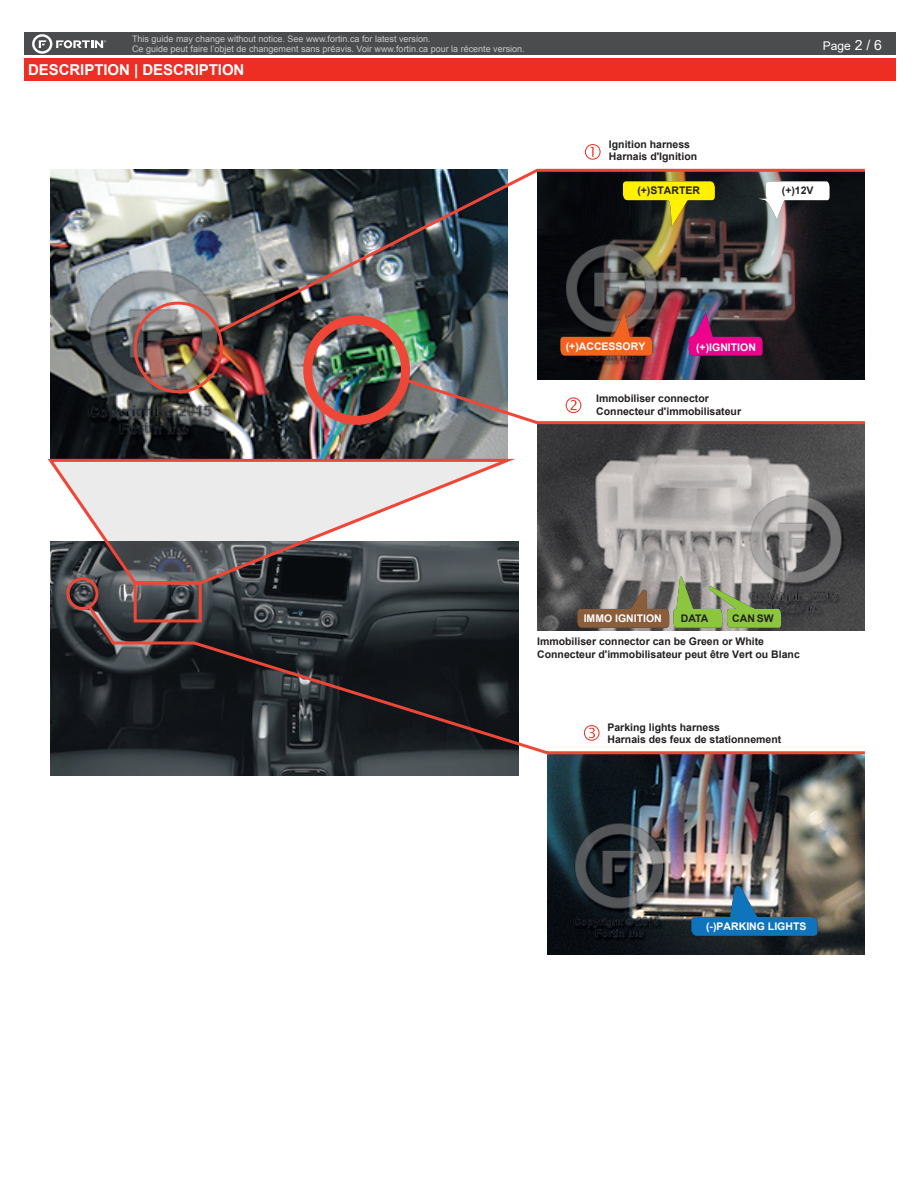
<style>
.page{position:relative;width:918px;height:1188px;background:#fff}
.page>*{position:absolute;margin:0;border:0;box-sizing:border-box;transform-origin:0 0}
.t1{font:700 15px "Arial";letter-spacing:-.005em;color:#fff}
.t2{font:12px "Arial";color:#fff}
.t3{font:700 10.5px/12.6px "Arial";color:#231f20}
.t4{font:700 10.5px "Arial";color:#fff}
.t5{font:9px/9.8px "Arial";color:#c7c8ca}
.s1{font-size:13.95px}
</style>
<div class="page">
<div style="left:24px;top:33px;width:872px;height:22px;background:#4b4c4d"></div>
<div style="left:24px;top:58px;width:872px;height:23px;background:#ee2e22"></div>
<svg style="left:32px;top:34px;width:74px;height:20px"></svg>
<img style="left:51px;top:586px;width:468px;height:190px">
<img style="left:537px;top:426px;width:328px;height:177px">
<img style="left:51px;top:169px;width:456px;height:287px">
<img style="left:547px;top:757px;width:318px;height:197px">
<img style="left:537px;top:336px;width:328px;height:40px">
<div style="left:134px;top:302px;width:89px;height:91px;border:3px solid #ef4737;border-radius:50%"></div>
<div style="left:67px;top:577px;width:31px;height:33px;border:3px solid #ef4737;border-radius:50%"></div>
<div style="left:303px;top:315px;width:107px;height:110px;border:9px solid #ef4737;border-radius:50%"></div>
<img style="left:215px;top:168px;width:650px;height:168px">
<svg style="left:85px;top:603px;width:780px;height:154px"></svg>
<div style="left:134px;top:581px;width:68px;height:41px;border:3px solid #ef4737"></div>
<svg style="left:47px;top:456px;width:472px;height:130px"></svg>
<svg style="left:585px;top:144px;width:16px;height:16px"></svg>
<svg style="left:584px;top:725px;width:16px;height:16px"></svg>
<svg style="left:401px;top:376px;width:464px;height:50px"></svg>
<img style="left:691px;top:884px;width:127px;height:53px">
<svg style="left:622px;top:181px;width:94px;height:49px;background:#878015"></svg>
<svg style="left:764px;top:181px;width:66px;height:37px"></svg>
<svg style="left:688px;top:314px;width:75px;height:42px;background:#931d67"></svg>
<svg style="left:560px;top:309px;width:93px;height:47px;background:#894427"></svg>
<svg style="left:577px;top:577px;width:205px;height:51px;background:#81855f"></svg>
<p class="t5" style="left:132px;top:34px;width:394px">This guide may change without notice. See www.fortin.ca for latest version.<br>Ce guide peut faire l’objet de changement sans préavis. Voir www.fortin.ca pour la récente version.</p>
<h1 class="t1" style="left:28px;top:59px;width:218px">DESCRIPTION | DESCRIPTION</h1>
<p class="t2" style="left:823px;top:38px;width:61px">Page <span class="s1">2 / 6</span></p>
<p class="t3" style="left:609px;top:138px;width:90px">Ignition harness<br>Harnais d'Ignition</p>
<p class="t3" style="left:637px;top:184px;width:64px">(+)STARTER</p>
<p class="t3" style="left:782px;top:184px;width:33px">(+)12V</p>
<p class="t4" style="left:566px;top:339px;width:81px">(+)ACCESSORY</p>
<p class="t4" style="left:696px;top:340px;width:61px">(+)IGNITION</p>
<p class="t3" style="left:596px;top:392px;width:146px">Immobiliser connector<br>Connecteur d'immobilisateur</p>
<p class="t4" style="left:584px;top:611px;width:80px">IMMO IGNITION</p>
<p class="t3" style="left:681px;top:613px;width:29px">DATA</p>
<p class="t3" style="left:732px;top:613px;width:43px">CAN SW</p>
<p class="t3" style="left:537px;top:635px;width:264px">Immobiliser connector can be Green or White<br>Connecteur d'immobilisateur peut être Vert ou Blanc</p>
<p class="t3" style="left:607px;top:721px;width:175px">Parking lights harness<br>Harnais des feux de stationnement</p>
<p class="t4" style="left:706px;top:919px;width:102px">(-)PARKING LIGHTS</p>
</div>
